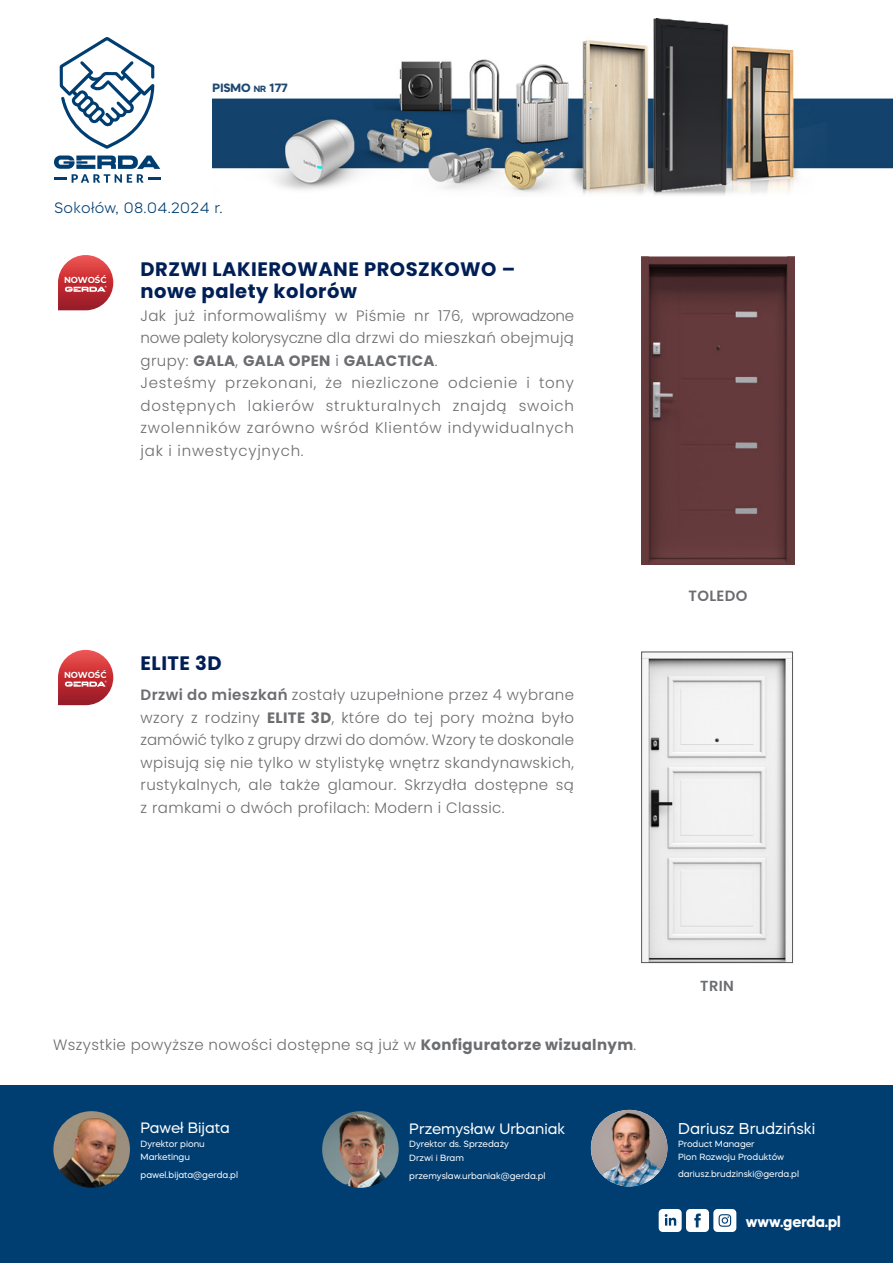
<style>
.page{position:relative;width:893px;height:1263px;background:#fff}
.page>*{position:absolute;margin:0;border:0;box-sizing:border-box;transform-origin:0 0}
.t1{font:700 19.5px/22.5px "Poppins";letter-spacing:.025em;color:#001f56}
.t2{font:15.6px "Mazzard H";color:#fff}
.t3{font:300 15px/22.5px "Poppins";letter-spacing:.025em;color:#6c6d70;text-align:justify}
.t4{font:15px "Mazzard H";color:#fff}
.t5{font:300 15px "Mazzard H";letter-spacing:.025em;color:#003e72}
.t6{font:700 15px "Mazzard H";color:#fff}
.t7{font:600 14.85px "Poppins";letter-spacing:.025em;color:#6c6d70}
.t8{font:600 14.55px "Poppins";color:#6c6d70}
.t9{font:700 12px "Mazzard H";color:#1c4771}
.t10{font:9px/13.5px "Mazzard H";color:#fff}
.t11{font:700 8.85px "Montserrat";color:#fffefd}
.s1{font-size:9px}
.s2{font-weight:700}
.s3{font-weight:600}
</style>
<div class="page">
<img style="left:213px;top:19px;width:680px;height:176px">
<div style="left:0;top:1086px;width:893px;height:177px;background:#003e72"></div>
<svg style="left:60px;top:37px;width:94px;height:112px"></svg>
<svg style="left:54px;top:155px;width:107px;height:28px"></svg>
<img style="left:641px;top:256px;width:154px;height:309px">
<svg style="left:58px;top:255px;width:55px;height:55px"></svg>
<svg style="left:58px;top:650px;width:55px;height:55px"></svg>
<img style="left:643px;top:657px;width:148px;height:304px">
<div style="left:641px;top:652px;width:152px;height:311px;border:1px solid #585756"></div>
<svg style="left:659px;top:1209px;width:77px;height:23px"></svg>
<img style="left:53px;top:1111px;width:77px;height:77px;border-radius:38px">
<img style="left:322px;top:1111px;width:77px;height:77px;border-radius:38px">
<img style="left:591px;top:1110px;width:76px;height:76px">
<p class="t9" style="left:213px;top:80px;width:76px">PISMO <span class="s1">NR</span> 177</p>
<p class="t5" style="left:54px;top:198px;width:170px">Sokołów, 08.04.2024 r.</p>
<p class="t11" style="left:64px;top:273px;width:44px">NOWOŚĆ</p>
<p class="t1" style="left:141px;top:258px;width:376px">DRZWI LAKIEROWANE PROSZKOWO – nowe palety kolorów</p>
<p class="t3" style="left:141px;top:304px;width:435px">Jak już informowaliśmy w Piśmie nr 176, wprowadzone nowe palety kolorysyczne dla drzwi do mieszkań obejmują grupy: <span class="s2">GALA</span>, <span class="s2">GALA OPEN</span> i <span class="s2">GALACTICA</span>.</p>
<p class="t3" style="left:141px;top:372px;width:435px">Jesteśmy przekonani, że niezliczone odcienie i tony dostępnych lakierów strukturalnych znajdą swoich zwolenników zarówno wśród Klientów indywidualnych jak i inwestycyjnych.</p>
<p class="t11" style="left:64px;top:668px;width:44px">NOWOŚĆ</p>
<p class="t1" style="left:141px;top:652px;width:83px">ELITE 3D</p>
<p class="t3" style="left:141px;top:684px;width:435px"><span class="s3">Drzwi do mieszkań</span> zostały uzupełnione przez 4 wybrane wzory z rodziny <span class="s2">ELITE 3D</span>, które do tej pory można było zamówić tylko z grupy drzwi do domów. Wzory te doskonale wpisują się nie tylko w stylistykę wnętrz skandynawskich, rustykalnych, ale także glamour. Skrzydła dostępne są z ramkami o dwóch profilach: Modern i Classic.</p>
<p class="t7" style="left:688px;top:587px;width:61px">TOLEDO</p>
<p class="t3" style="left:53px;top:1033px;width:585px">Wszystkie powyższe nowości dostępne są już w <span class="s2">Konfiguratorze wizualnym</span>.</p>
<p class="t4" style="left:141px;top:1119px;width:91px">Paweł Bijata</p>
<p class="t10" style="left:141px;top:1137px;width:66px">Dyrektor pionu<br>Marketingu</p>
<p class="t10" style="left:141px;top:1168px;width:99px">pawel.bijata@gerda.pl</p>
<p class="t4" style="left:409px;top:1119px;width:158px">Przemysław Urbaniak</p>
<p class="t10" style="left:409px;top:1137px;width:101px">Dyrektor ds. Sprzedaży<br>Drzwi i Bram</p>
<p class="t10" style="left:409px;top:1168px;width:138px">przemyslaw.urbaniak@gerda.pl</p>
<p class="t8" style="left:700px;top:977px;width:35px">TRIN</p>
<p class="t2" style="left:678px;top:1118px;width:139px">Dariusz Brudziński</p>
<p class="t10" style="left:678px;top:1137px;width:108px">Product Manager<br>Pion Rozwoju Produktów</p>
<p class="t10" style="left:678px;top:1167px;width:122px">dariusz.brudzinski@gerda.pl</p>
<p class="t6" style="left:746px;top:1211px;width:96px">www.gerda.pl</p>
</div>
